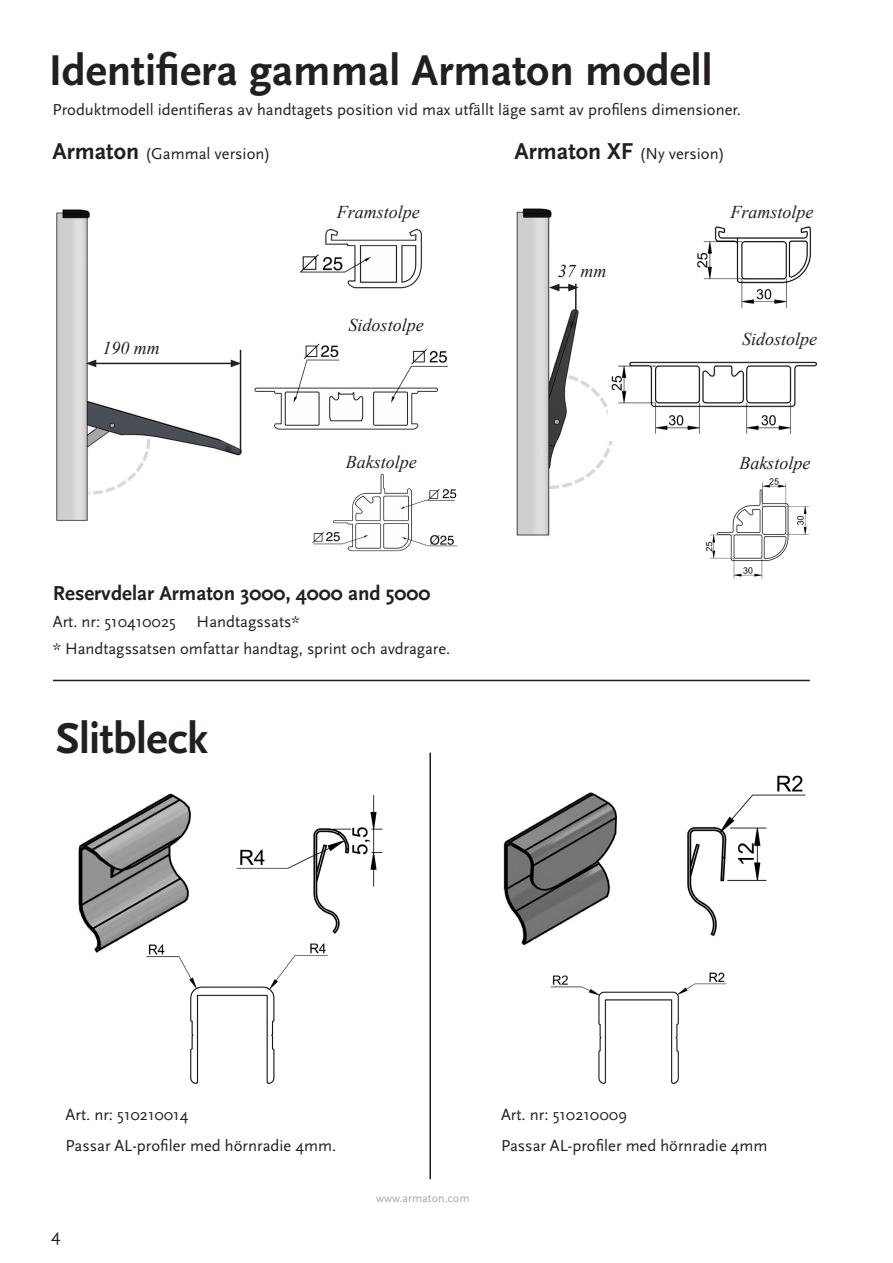
<style>
.page{position:relative;width:893px;height:1263px;background:#fff}
.page>*{position:absolute;margin:0;border:0;box-sizing:border-box;transform-origin:0 0}
.Högerrubrik{font:700 45px "Scala Sans Pro";color:#231f20}
.C_Rubrik_Headings{font:700 21px "Scala Sans Pro";color:#231f20}
.t1{font:italic 18px "Times New Roman";color:#231f20}
.t2{font:18px "Scala Sans Pro";color:#231f20}
.C_Rubrik_Headings-2{font:16.5px/27px "Scala Sans Pro";color:#231f20;text-align:center}
.E10_Brödtext_Bread_t{font:16.5px "Scala Sans Pro";color:#231f20}
.t3{font:12px "Scala Sans Pro";color:#a5a9ac}
.s1{font-weight:700;font-size:24px}
</style>
<div class="page">
<img style="left:78px;top:793px;width:113px;height:160px">
<img style="left:143px;top:939px;width:185px;height:145px">
<img style="left:236px;top:795px;width:147px;height:139px">
<img style="left:503px;top:792px;width:115px;height:154px">
<img style="left:550px;top:972px;width:177px;height:112px">
<img style="left:687px;top:775px;width:119px;height:162px">
<hr style="left:429px;top:753px;width:2px;height:426px;background:#231f20">
<hr style="left:53px;top:680px;width:757px;height:1px;background:#231f20">
<img style="left:56px;top:209px;width:186px;height:312px">
<img style="left:516px;top:208px;width:97px;height:328px">
<img style="left:300px;top:228px;width:122px;height:61px">
<img style="left:254px;top:343px;width:194px;height:87px">
<img style="left:312px;top:473px;width:146px;height:79px">
<img style="left:697px;top:226px;width:115px;height:82px">
<img style="left:609px;top:351px;width:208px;height:90px">
<img style="left:705px;top:478px;width:104px;height:101px">
<hr style="left:94px;top:363px;width:139px;height:1px;background:#231f20">
<svg style="left:86px;top:360px;width:10px;height:7px"></svg>
<svg style="left:231px;top:360px;width:9px;height:7px"></svg>
<svg style="left:549px;top:284px;width:30px;height:7px"></svg>
<hr style="left:240px;top:350px;width:1px;height:103px;background:#231f20">
<hr style="left:575px;top:284px;width:2px;height:27px;background:#231f20">
<p class="Högerrubrik" style="left:49px;top:44px;width:665px">Identifiera gammal Armaton modell</p>
<p class="C_Rubrik_Headings-2" style="left:53px;top:96px;width:690px">Produktmodell identifieras av handtagets position vid max utfällt läge samt av profilens dimensioner.</p>
<p class="C_Rubrik_Headings-2" style="left:53px;top:140px;width:219px"><span class="s1">Armaton</span> (Gammal version)</p>
<p class="C_Rubrik_Headings-2" style="left:515px;top:140px;width:212px"><span class="s1">Armaton XF</span> (Ny version)</p>
<p class="t1" style="left:337px;top:199px;width:84px">Framstolpe</p>
<p class="t1" style="left:102px;top:335px;width:59px">190 mm</p>
<p class="t1" style="left:349px;top:313px;width:77px">Sidostolpe</p>
<p class="t1" style="left:346px;top:450px;width:72px">Bakstolpe</p>
<p class="C_Rubrik_Headings" style="left:53px;top:581px;width:379px">Reservdelar Armaton 3000, 4000 and 5000</p>
<p class="C_Rubrik_Headings-2" style="left:53px;top:608px;width:125px">Art. nr: 510410025</p>
<p class="C_Rubrik_Headings-2" style="left:53px;top:608px;width:399px">Handtagssats*<br>* Handtagssatsen omfattar handtag, sprint och avdragare.</p>
<p class="Högerrubrik" style="left:56px;top:712px;width:154px">Slitbleck</p>
<p class="t1" style="left:558px;top:259px;width:50px">37 mm</p>
<p class="t1" style="left:730px;top:200px;width:84px">Framstolpe</p>
<p class="t1" style="left:742px;top:327px;width:77px">Sidostolpe</p>
<p class="t1" style="left:739px;top:450px;width:72px">Bakstolpe</p>
<p class="C_Rubrik_Headings-2" style="left:66px;top:1101px;width:124px">Art. nr: 510210014</p>
<p class="E10_Brödtext_Bread_t" style="left:66px;top:1136px;width:272px">Passar AL-profiler med hörnradie 4mm.</p>
<p class="t2" style="left:51px;top:1224px;width:11px">4</p>
<p class="t3" style="left:376px;top:1191px;width:95px">www.armaton.com</p>
<p class="C_Rubrik_Headings-2" style="left:501px;top:1101px;width:127px">Art. nr: 510210009</p>
<p class="E10_Brödtext_Bread_t" style="left:501px;top:1136px;width:268px">Passar AL-profiler med hörnradie 4mm</p>
</div>
